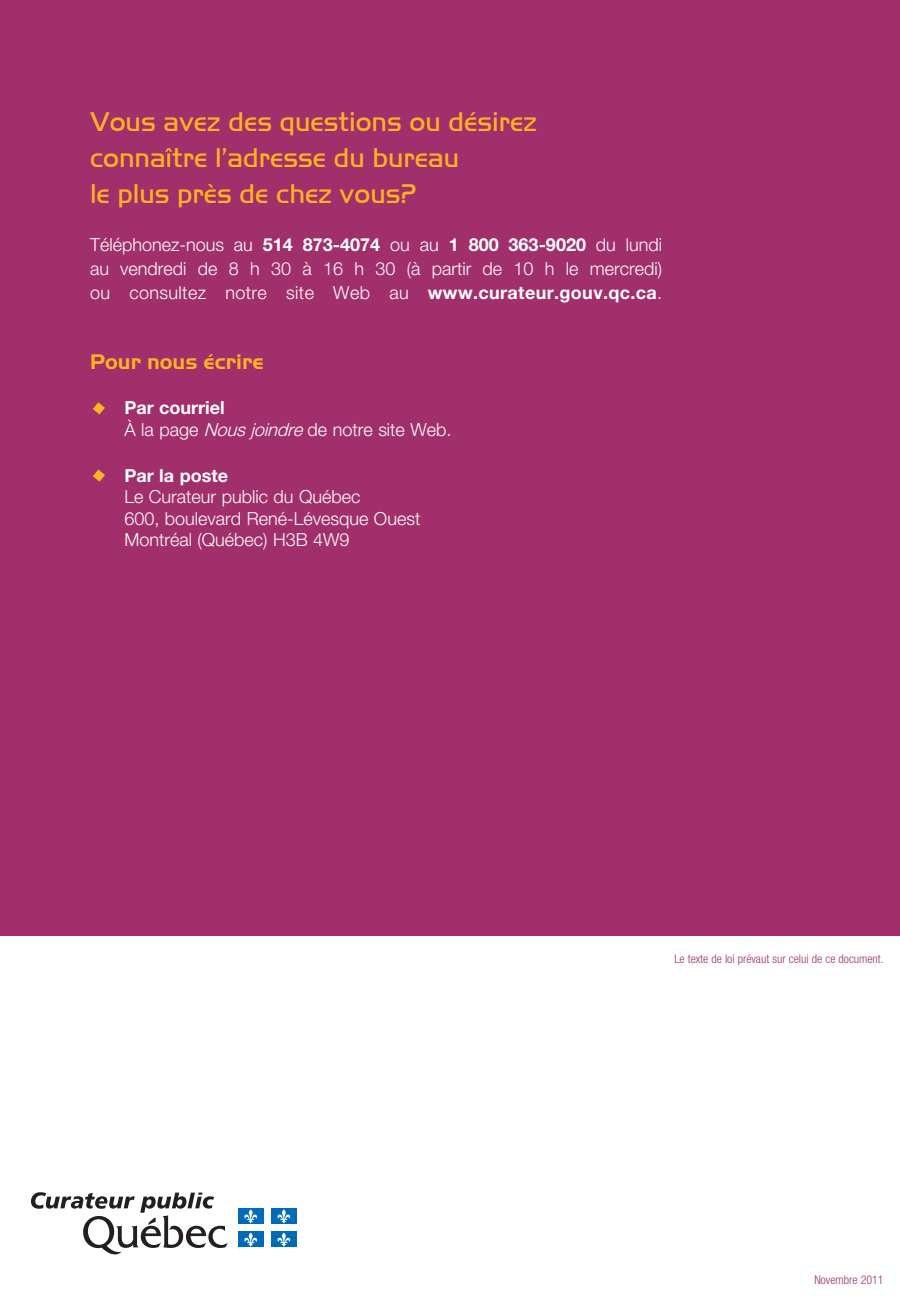
<style>
.page{position:relative;width:900px;height:1296px;background:#fff}
.page>*{position:absolute;margin:0;border:0;box-sizing:border-box;transform-origin:0 0}
.t1{font:28px/36px "Handel Got D Ligh";color:#fcb420}
.t2{font:700 22px "Handel Got D";color:#fcb420}
.t3{font:300 18px/21.6px "Helvetica Neue";color:#fff}
.t4{font:300 condensed 12px "Helvetica Neue";color:#a12f6b}
.s1{font-weight:700}
.s2{font-style:italic}
</style>
<div class="page">
<div style="left:0;top:0;width:900px;height:935px;background:#a12f6b"></div>
<svg style="left:93px;top:402px;width:12px;height:12px"></svg>
<svg style="left:93px;top:470px;width:12px;height:12px"></svg>
<svg style="left:31px;top:1192px;width:197px;height:63px"></svg>
<div style="left:238px;top:1208px;width:26px;height:16px;background:#006cb7"></div>
<svg style="left:244px;top:1209px;width:13px;height:14px"></svg>
<div style="left:271px;top:1208px;width:26px;height:16px;background:#006cb7"></div>
<svg style="left:277px;top:1209px;width:14px;height:14px"></svg>
<div style="left:238px;top:1232px;width:26px;height:15px;background:#006cb7"></div>
<svg style="left:244px;top:1232px;width:13px;height:15px"></svg>
<div style="left:271px;top:1232px;width:26px;height:15px;background:#006cb7"></div>
<svg style="left:277px;top:1232px;width:14px;height:15px"></svg>
<h2 class="t1" style="left:90px;top:104px;width:448px">Vous avez des questions ou désirez connaître l’adresse du bureau<br>le plus près de chez vous?</h2>
<p class="t3" style="left:90px;top:232px;width:574px;line-height:24px;text-align:justify">Téléphonez-nous au <span class="s1">514 873-4074</span> ou au <span class="s1">1 800 363-9020</span> du lundi au vendredi de 8 h 30 à 16 h 30 (à partir de 10 h le mercredi) ou consultez notre site Web au <span class="s1">www.curateur.gouv.qc.ca</span>.</p>
<p class="t2" style="left:90px;top:349px;width:175px">Pour nous écrire</p>
<p class="t3" style="left:124px;top:397px;width:329px"><span class="s1">Par courriel<br></span>À la page <span class="s2">Nousjoindre</span>de notre site Web.</p>
<p class="t3" style="left:124px;top:464px;width:297px"><span class="s1">Par la poste<br></span>Le Curateur public du Québec<br>600, boulevard René-Lévesque Ouest<br>Montréal (Québec) H3B 4W9</p>
<p class="t4" style="left:674px;top:952px;width:211px">Le texte de loi prévaut sur celui de ce document.</p>
<p class="t4" style="left:814px;top:1273px;width:71px">Novembre 2011</p>
</div>
